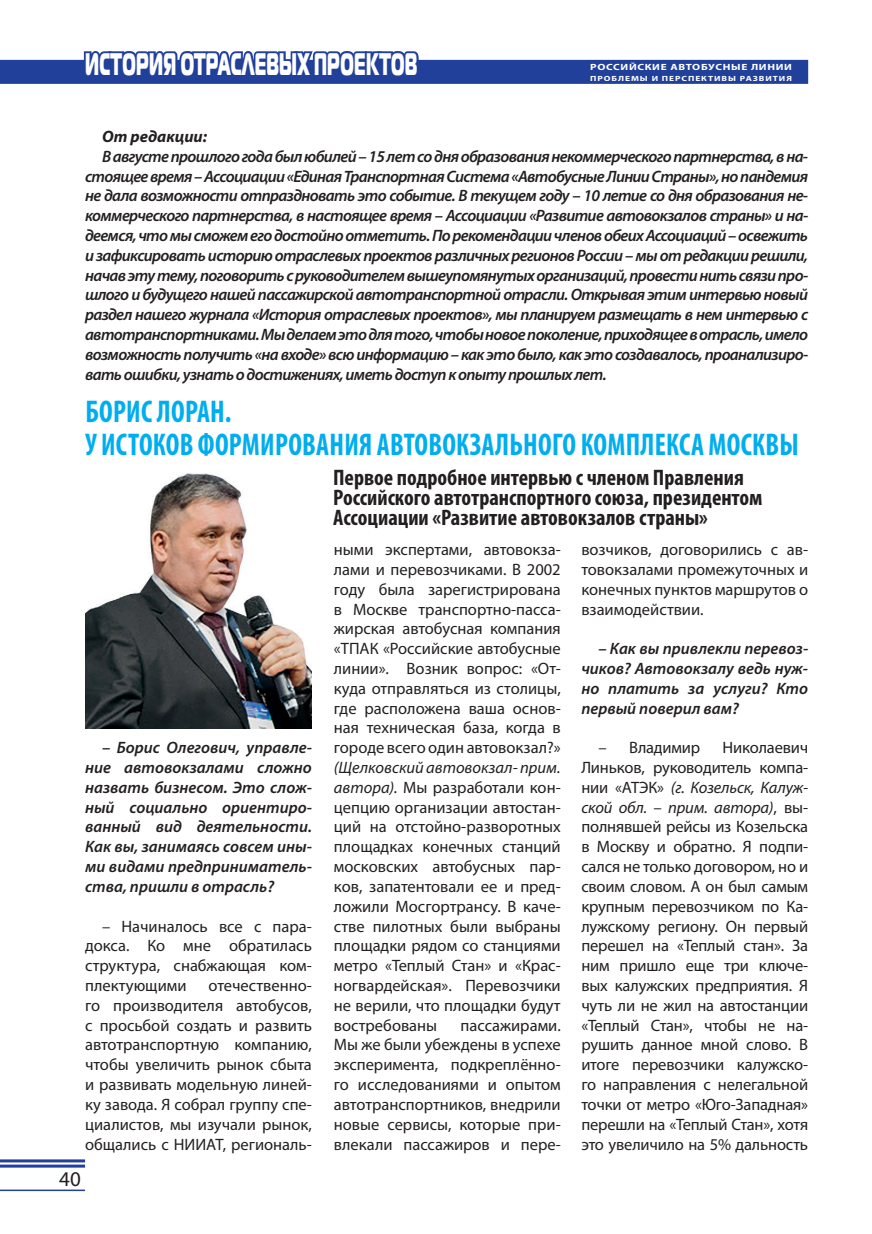
<style>
.page{position:relative;width:872px;height:1234px;background:#fff}
.page>*{position:absolute;margin:0;border:0;box-sizing:border-box;transform-origin:0 0}
.t1{font:700 condensed 31.5px/33px "Myriad Pro";letter-spacing:.01em;color:#00aeef;scale:.9 1}
.t2{font:30.9px "Magistral Black C";letter-spacing:.02em;color:#fff;scale:.52 1}
.t3{font:700 condensed 22.5px/19.8px "Myriad Pro";color:#231f20}
.t4{font:21px "Myriad Pro";color:#231f20}
.t5{font:16.5px/19.8px "Myriad Pro";color:#231f20;text-align:justify}
.t6{font:italic 600 16.5px/19.8px "Myriad Pro";color:#231f20;text-align:justify}
.t7{font:italic 700 16.5px "Myriad Pro";color:#231f20}
.t8{font:700 9px "Myriad Pro";letter-spacing:.06em;color:#fff;scale:1.25 1}
.t9{font:700 7.5px "Myriad Pro";letter-spacing:.1em;color:#fff;scale:1.25 1}
.s1{font-style:italic}
</style>
<div class="page">
<div style="left:0;top:60px;width:808px;height:24px;background:#21409a"></div>
<svg style="left:82px;top:51px;width:340px;height:9px;background:#4962ac"></svg>
<hr style="left:0;top:1164px;width:85px;height:3px;background:#21409a">
<hr style="left:0;top:1159px;width:85px;height:3px;background:#21409a">
<hr style="left:0;top:1189px;width:85px;height:1px;background:#21409a">
<img style="left:85px;top:473px;width:227px;height:255px">
<h2 class="t2" style="left:85px;top:44px;width:640px">История отраслевых проектов</h2>
<p class="t8" style="left:590px;top:61px;width:163px">РОССИЙСКИЕ АВТОБУСНЫЕ ЛИНИИ</p>
<p class="t9" style="left:590px;top:73px;width:163px">ПРОБЛЕМЫ И ПЕРСПЕКТИВЫ РАЗВИТИЯ</p>
<p class="t7" style="left:102px;top:126px;width:107px">От редакции:</p>
<p class="t6" style="left:85px;top:146px;width:724px;text-indent:17px">В августе прошлого года был юбилей – 15 лет со дня образования некоммерческого партнерства, в на&shy;стоящее время – Ассоциации «Единая Транспортная Система «Автобусные Линии Страны», но пандемия не дала возможности отпраздновать это событие. В текущем году – 10 летие со дня образования не&shy;коммерческого партнерства, в настоящее время – Ассоциации «Развитие автовокзалов страны» и на&shy;деемся, что мы сможем его достойно отметить. По рекомендации членов обеих Ассоциаций – освежить и зафиксировать историю отраслевых проектов различных регионов России – мы от редакции решили, начав эту тему, поговорить с руководителем вышеупомянутых организаций, провести нить связи про&shy;шлого и будущего нашей пассажирской автотранспортной отрасли. Открывая этим интервью новый раздел нашего журнала «История отраслевых проектов», мы планируем размещать в нем интервью с автотранспортниками. Мы делаем это для того, чтобы новое поколение, приходящее в отрасль, имело возможность получить «на входе» всю информацию – как это было, как это создавалось, проанализиро&shy;вать ошибки, узнать о достижениях, иметь доступ к опыту прошлых лет.</p>
<h1 class="t1" style="left:85px;top:394px;width:794px">БОРИС ЛОРАН.<br>У ИСТОКОВ ФОРМИРОВАНИЯ АВТОВОКЗАЛЬНОГО КОМПЛЕКСА МОСКВЫ</h1>
<p class="t6" style="left:85px;top:737px;width:228px;text-indent:17px">– Борис Олегович, управле&shy;ние автовокзалами сложно назвать бизнесом. Это слож&shy;ный социально ориентиро&shy;ванный вид деятельности.<br>Как вы, занимаясь совсем ины&shy;ми видами предприниматель&shy;ства, пришли в отрасль?</p>
<p class="t5" style="left:85px;top:915px;width:228px;text-indent:17px">– Начиналось все с пара&shy;докса. Ко мне обратилась структура, снабжающая ком&shy;плектующими</p>
<p class="t5" style="left:85px;top:975px;width:228px;text-indent:123px">отечественно&shy;го производителя автобусов, с просьбой создать и развить автотранспортную компанию, чтобы увеличить рынок сбыта и развивать модельную линей&shy;ку завода. Я собрал группу спе&shy;циалистов, мы изучали рынок, общались с НИИАТ, региональ-</p>
<p class="t4" style="left:59px;top:1165px;width:23px">40</p>
<h3 class="t3" style="left:333px;top:467px;width:431px">Первое подробное интервью с членом Правления<br>Российского автотранспортного союза, президентом<br>Ассоциации «Развитие автовокзалов страны»</h3>
<p class="t5" style="left:581px;top:539px;width:228px">возчиков, договорились с ав&shy;товокзалами промежуточных и конечных пунктов маршрутов о взаимодействии.</p>
<p class="t6" style="left:581px;top:638px;width:228px;text-indent:17px">– Как вы привлекли перевоз&shy;чиков? Автовокзалу ведь нуж&shy;но платить за услуги? Кто первый поверил вам?</p>
<p class="t5" style="left:598px;top:737px;width:103px">– Владимир</p>
<p class="t5" style="left:334px;top:539px;width:228px">ными экспертами, автовокза&shy;лами и перевозчиками. В 2002 году была зарегистрирована в Москве транспортно-пасса&shy;жирская автобусная компания «ТПАК «Российские автобусные линии». Возник вопрос: «От&shy;куда отправляться из столицы, где расположена ваша основ&shy;ная техническая база, когда в городе всего один автовокзал?»</p>
<p class="t5" style="left:334px;top:757px;width:228px"><span class="s1">(Щелковский автовокзал- прим. автора).</span> Мы разработали кон&shy;цепцию организации автостан&shy;ций на отстойно-разворотных площадках конечных станций московских автобусных пар&shy;ков, запатентовали ее и пред&shy;ложили Мосгортрансу. В каче&shy;стве пилотных были выбраны площадки рядом со станциями метро «Теплый Стан» и «Крас&shy;ногвардейская». Перевозчики не верили, что площадки будут востребованы</p>
<p class="t5" style="left:581px;top:737px;width:228px;text-indent:141px">Николаевич Линьков, руководитель компа&shy;нии «АТЭК» <span class="s1">(г. Козельск, Калуж&shy;ской обл. – прим. автора)</span>, вы&shy;полнявшей рейсы из Козельска в Москву и обратно. Я подпи&shy;сался не только договором, но и своим словом. А он был самым крупным перевозчиком по Ка&shy;лужскому региону. Он первый перешел на «Теплый стан». За ним пришло еще три ключе&shy;вых калужских предприятия. Я чуть ли не жил на автостанции «Теплый Стан», чтобы не на&shy;рушить данное мной слово. В итоге перевозчики калужско&shy;го направления с нелегальной точки от метро «Юго-Западная» перешли на «Теплый Стан», хотя это увеличило на 5% дальность</p>
<p class="t5" style="left:334px;top:1014px;width:228px;text-indent:127px">пассажирами.<br>Мы же были убеждены в успехе эксперимента, подкреплённо&shy;го исследованиями и опытом автотранспортников, внедрили новые сервисы, которые при&shy;влекали пассажиров и пере-</p>
</div>
